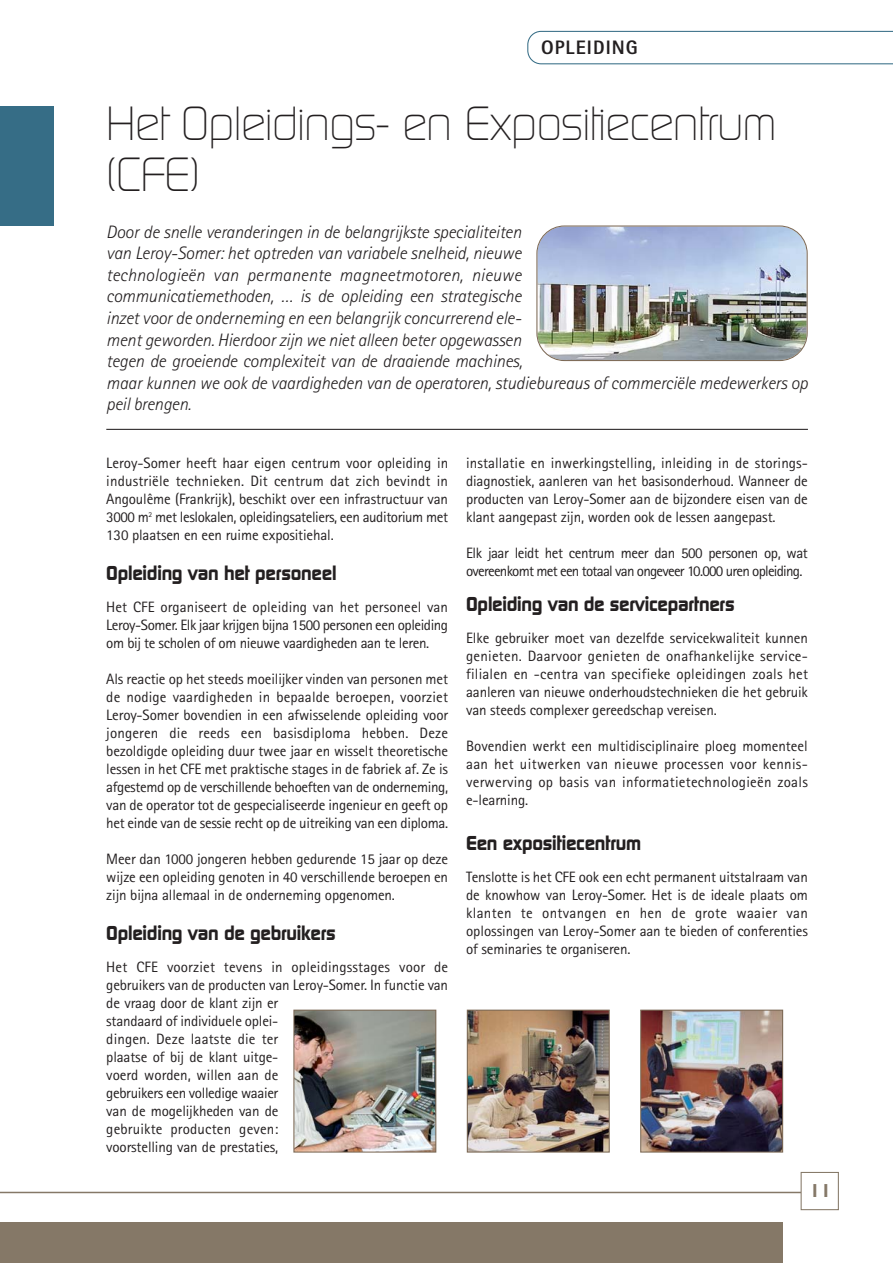
<style>
.page{position:relative;width:893px;height:1263px;background:#fff}
.page>*{position:absolute;margin:0;border:0;box-sizing:border-box;transform-origin:0 0}
.t1{font:300 46.5px/51px "Digital";letter-spacing:-.02em;color:#231f20;scale:.95 1}
.t2{font:700 19.5px "Digital";letter-spacing:-.01em;color:#231f20}
.t3{font:800 19.5px "Rotis Sans Serif";letter-spacing:.055em;color:#231f20}
.t4{font:italic 300 18px/21.6px "Rotis Sans Serif";letter-spacing:-.01em;color:#231f20}
.t5{font:700 18px "Digital";color:#857867}
.t6{font:15px/18px "Rotis Sans Serif";letter-spacing:-.01em;color:#231f20;text-align:justify}
.t7{font:15px/18px "Rotis Sans Serif";letter-spacing:-.05em;color:#231f20}
</style>
<div class="page">
<div style="left:0;top:1223px;width:783px;height:40px;background:#857867"></div>
<hr style="left:0;top:1192px;width:808px;height:1px;background:#857867">
<div style="left:802px;top:1173px;width:36px;height:36px;background:#fff"></div>
<div style="left:801px;top:1172px;width:38px;height:38px;border:1px solid #857867"></div>
<svg style="left:527px;top:31px;width:366px;height:33px"></svg>
<div style="left:0;top:106px;width:53px;height:119px;background:#366d86"></div>
<hr style="left:106px;top:429px;width:702px;height:1px;background:#231f20">
<img style="left:536px;top:225px;width:272px;height:136px">
<img style="left:295px;top:1011px;width:139px;height:139px">
<div style="left:293px;top:1009px;width:143px;height:143px;border:1px solid #7c6955"></div>
<img style="left:642px;top:1011px;width:139px;height:139px">
<div style="left:640px;top:1009px;width:143px;height:143px;border:1px solid #7c6955"></div>
<img style="left:469px;top:1011px;width:139px;height:139px">
<div style="left:467px;top:1009px;width:143px;height:143px;border:1px solid #7c6955"></div>
<h2 class="t3" style="left:541px;top:41px;width:98px">OPLEIDING</h2>
<h1 class="t1" style="left:106px;top:102px;width:707px">Het Opleidings- en Expositiecentrum (CFE)</h1>
<p class="t4" style="left:106px;top:222px;width:703px">Door de snelle veranderingen in de belangrijkste specialiteiten<br>van Leroy-Somer: het optreden van variabele snelheid, nieuwe<br>technologieën van permanente magneetmotoren, nieuwe<br>communicatiemethoden, … is de opleiding een strategische<br>inzet voor de onderneming en een belangrijk concurrerend ele-<br>ment geworden. Hierdoor zijn we niet alleen beter opgewassen<br>tegen de groeiende complexiteit van de draaiende machines,<br>maar kunnen we ook de vaardigheden van de operatoren, studiebureaus of commerciële medewerkers op peil brengen.</p>
<p class="t6" style="left:106px;top:455px;width:343px">Leroy-Somer heeft haar eigen centrum voor opleiding in industriële technieken. Dit centrum dat zich bevindt in Angoulême (Frankrijk), beschikt over een infrastructuur van 3000 m<sup>2</sup> met leslokalen, opleidingsateliers, een auditorium met 130 plaatsen en een ruime expositiehal.</p>
<h2 class="t2" style="left:106px;top:565px;width:232px">Opleiding van het personeel</h2>
<p class="t6" style="left:106px;top:599px;width:343px">Het CFE organiseert de opleiding van het personeel van Leroy-Somer. Elk jaar krijgen bijna 1500 personen een opleiding om bij te scholen of om nieuwe vaardigheden aan te leren.</p>
<p class="t6" style="left:106px;top:671px;width:343px">Als reactie op het steeds moeilijker vinden van personen met de nodige vaardigheden in bepaalde beroepen, voorziet Leroy-Somer bovendien in een afwisselende opleiding voor jongeren die reeds een basisdiploma hebben. Deze bezoldigde opleiding duur twee jaar en wisselt theoretische lessen in het CFE met praktische stages in de fabriek af. Ze is afgestemd op de verschillende behoeften van de onderneming, van de operator tot de gespecialiseerde ingenieur en geeft op het einde van de sessie recht op de uitreiking van een diploma.</p>
<p class="t6" style="left:106px;top:851px;width:343px">Meer dan 1000 jongeren hebben gedurende 15 jaar op deze wijze een opleiding genoten in 40 verschillende beroepen en zijn bijna allemaal in de onderneming opgenomen.</p>
<h2 class="t2" style="left:106px;top:925px;width:231px">Opleiding van de gebruikers</h2>
<p class="t6" style="left:106px;top:959px;width:343px;text-align:left">Het CFE voorziet tevens in opleidingsstages voor de gebruikers van de producten van Leroy-Somer. In functie van de vraag door de klant zijn er<br>standaard of individuele oplei-<br>dingen. Deze laatste die ter<br>plaatse of bij de klant uitge-<br>voerd worden, willen aan de<br>gebruikers een volledige waaier<br>van de mogelijkheden van de<br>gebruikte producten geven:<br>voorstelling van de prestaties,</p>
<p class="t6" style="left:466px;top:455px;width:343px">installatie en inwerkingstelling, inleiding in de storings - diagnostiek, aanleren van het basisonderhoud. Wanneer de producten van Leroy-Somer aan de bijzondere eisen van de klant aangepast zijn, worden ook de lessen aangepast.</p>
<p class="t7" style="left:466px;top:545px;width:343px">Elk jaar leidt het centrum meer dan 500 personen op, wat overeenkomt met een totaal van ongeveer 10.000 uren opleiding.</p>
<h2 class="t2" style="left:466px;top:597px;width:270px">Opleiding van de servicepartners</h2>
<p class="t6" style="left:466px;top:630px;width:343px">Elke gebruiker moet van dezelfde servicekwaliteit kunnen genieten. Daarvoor genieten de onafhankelijke service - filialen en -centra van specifieke opleidingen zoals het aanleren van nieuwe onderhoudstechnieken die het gebruik van steeds complexer gereedschap vereisen.</p>
<p class="t6" style="left:466px;top:738px;width:343px">Bovendien werkt een multidisciplinaire ploeg momenteel aan het uitwerken van nieuwe processen voor kennis - verwerving op basis van informatietechnologieën zoals e-learning.</p>
<h2 class="t2" style="left:466px;top:835px;width:176px">Een expositiecentrum</h2>
<p class="t6" style="left:466px;top:869px;width:343px">Tenslotte is het CFE ook een echt permanent uitstalraam van de knowhow van Leroy-Somer. Het is de ideale plaats om klanten te ontvangen en hen de grote waaier van oplossingen van Leroy-Somer aan te bieden of conferenties of seminaries te organiseren.</p>
<p class="t5" style="left:809px;top:1184px;width:23px">11</p>
</div>
